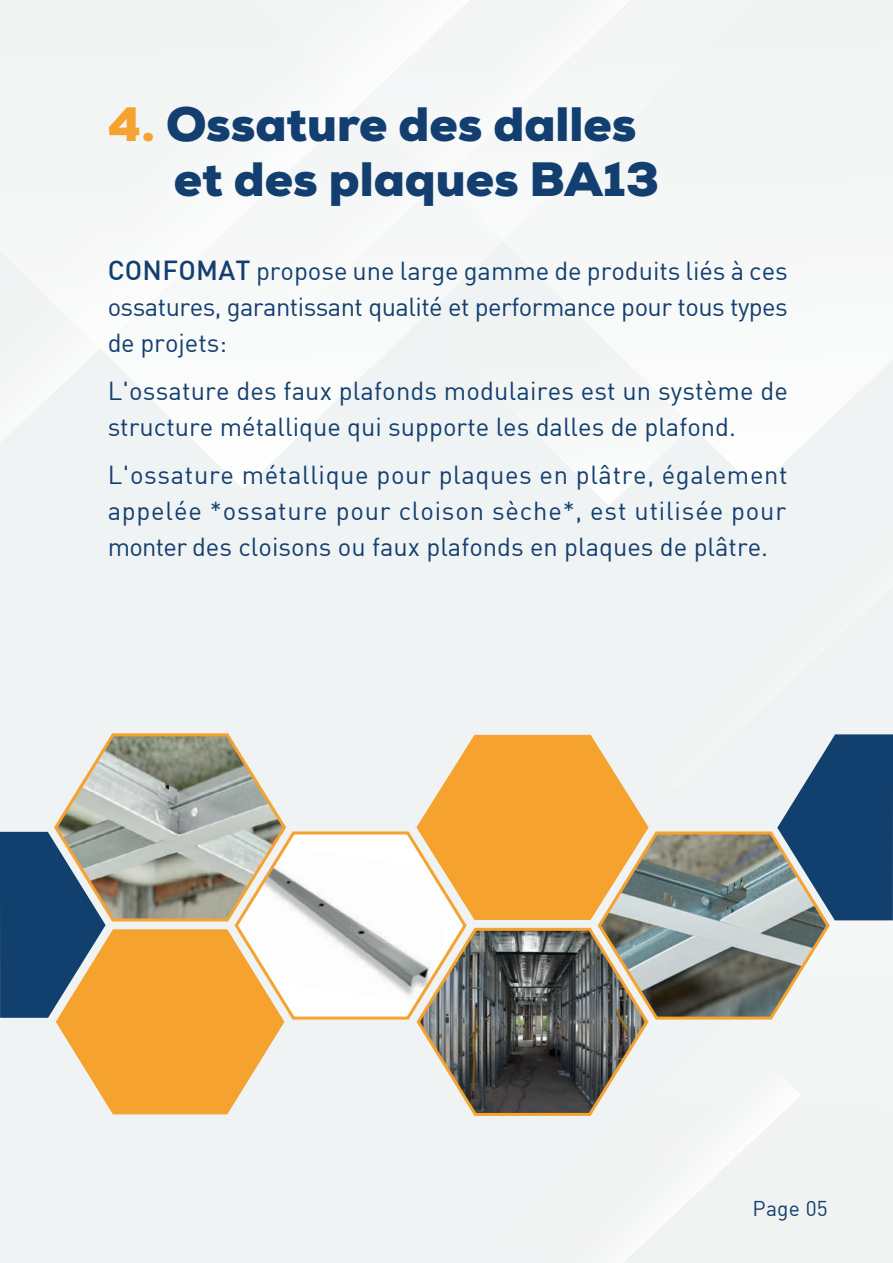
<style>
.page{position:relative;width:893px;height:1263px;background:#edf0f0}
.page>*{position:absolute;margin:0;border:0;box-sizing:border-box;transform-origin:0 0}
.t1{font:900 48.15px/55.5px "Nexa";color:#133f70}
.t2{font:25.5px/36px "DIN";color:#133f70;text-align:justify}
.t3{font:21px "DIN";letter-spacing:.01em;color:#133f70}
.s1{color:#f6a22f}
.s2{font-weight:500;font-size:27px}
</style>
<div class="page">
<svg style="left:197px;top:443px;width:60px;height:46px"></svg>
<div style="left:0;top:155px;width:257px;height:288px;background:#f7f8f8"></div>
<div style="left:257px;top:310px;width:173px;height:166px;background:#f8f9f9"></div>
<svg style="left:553px;top:312px;width:71px;height:193px"></svg>
<div style="left:250px;top:0;width:380px;height:310px;background:#f6f7f7"></div>
<div style="left:624px;top:283px;width:269px;height:208px;background:#f8f9f9"></div>
<svg style="left:611px;top:1082px;width:190px;height:181px"></svg>
<svg style="left:777px;top:734px;width:116px;height:186px"></svg>
<svg style="left:111px;top:733px;width:118px;height:2px"></svg>
<svg style="left:0;top:735px;width:649px;height:379px"></svg>
<svg style="left:233px;top:829px;width:235px;height:192px"></svg>
<svg style="left:596px;top:829px;width:235px;height:192px;background:#96978c"></svg>
<h1 class="t1" style="left:174px;top:97px;width:487px;text-indent:-66px"><span class="s1">4.</span> Ossature des dalles et des plaques BA13</h1>
<p class="t2" style="left:108px;top:252px;width:682px"><span class="s2">CONFOMAT</span> propose une large gamme de produits liés à ces ossatures, garantissant qualité et performance pour tous types de projets:</p>
<p class="t2" style="left:108px;top:372px;width:682px">L'ossature des faux plafonds modulaires est un système de structure métallique qui supporte les dalles de plafond.</p>
<p class="t2" style="left:108px;top:456px;width:681px">L'ossature métallique pour plaques en plâtre, également appelée *ossature pour cloison sèche*, est utilisée pour monter des cloisons ou faux plafonds en plaques de plâtre.</p>
<p class="t3" style="left:753px;top:1195px;width:77px">Page 05</p>
</div>
